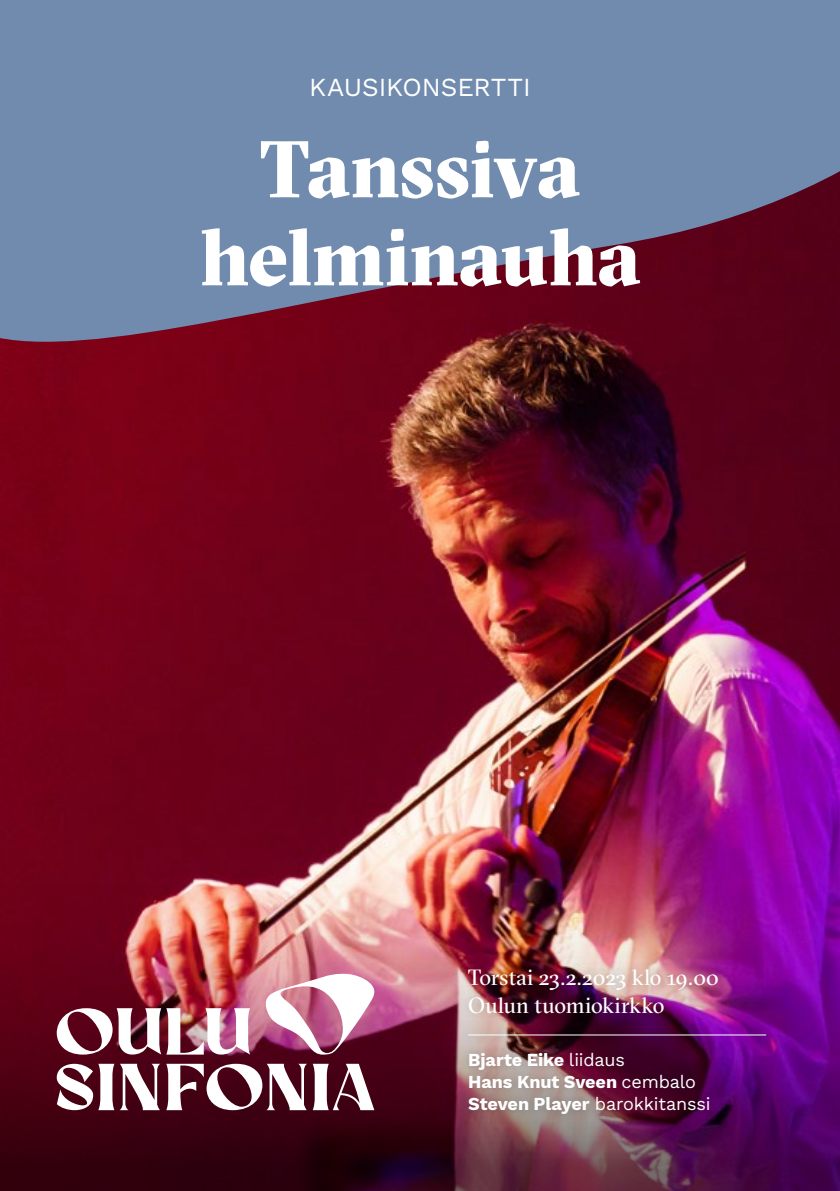
<style>
.page{position:relative;width:840px;height:1191px;background:#fff}
.page>*{position:absolute;margin:0;border:0;box-sizing:border-box;transform-origin:0 0}
.t1{font:900 80px/88px "GT Sectra Fine";letter-spacing:-.01em;color:#fff;text-align:center}
.t2{font:26px "Work Sans";letter-spacing:-.005em;color:#fff}
.t3{font:22px/27.6px "GT Sectra Fine";letter-spacing:-.005em;color:#fff}
.t4{font:700 18px/22px "Work Sans";letter-spacing:-.005em;color:#fff}
.s1{font-weight:400}
</style>
<div class="page">
<img style="left:0;top:358px;width:839px;height:506px">
<img style="left:0;top:864px;width:839px;height:327px">
<svg style="left:0;top:0;width:839px;height:358px;background:#6d6c8c"></svg>
<img style="left:57px;top:1008px;width:193px;height:46px">
<svg style="left:57px;top:1063px;width:103px;height:47px"></svg>
<svg style="left:166px;top:1063px;width:208px;height:47px"></svg>
<svg style="left:265px;top:969px;width:112px;height:85px"></svg>
<div style="left:458px;top:958px;width:317px;height:166px;background:#000;opacity:.24"></div>
<hr style="left:468px;top:1034px;width:297px;height:1px;background:#fff">
<h2 class="t2" style="left:309px;top:68px;width:223px">KAUSIKONSERTTI</h2>
<h1 class="t1" style="left:199px;top:126px;width:442px">Tanssiva helminauha</h1>
<p class="t3" style="left:468px;top:964px;width:252px">Torstai 23.2.2023 klo 19.00<br>Oulun tuomiokirkko</p>
<p class="t4" style="left:468px;top:1050px;width:244px">Bjarte Eike <span class="s1">liidaus<br></span>Hans Knut Sveen <span class="s1">cembalo<br></span>Steven Player <span class="s1">barokkitanssi</span></p>
</div>
